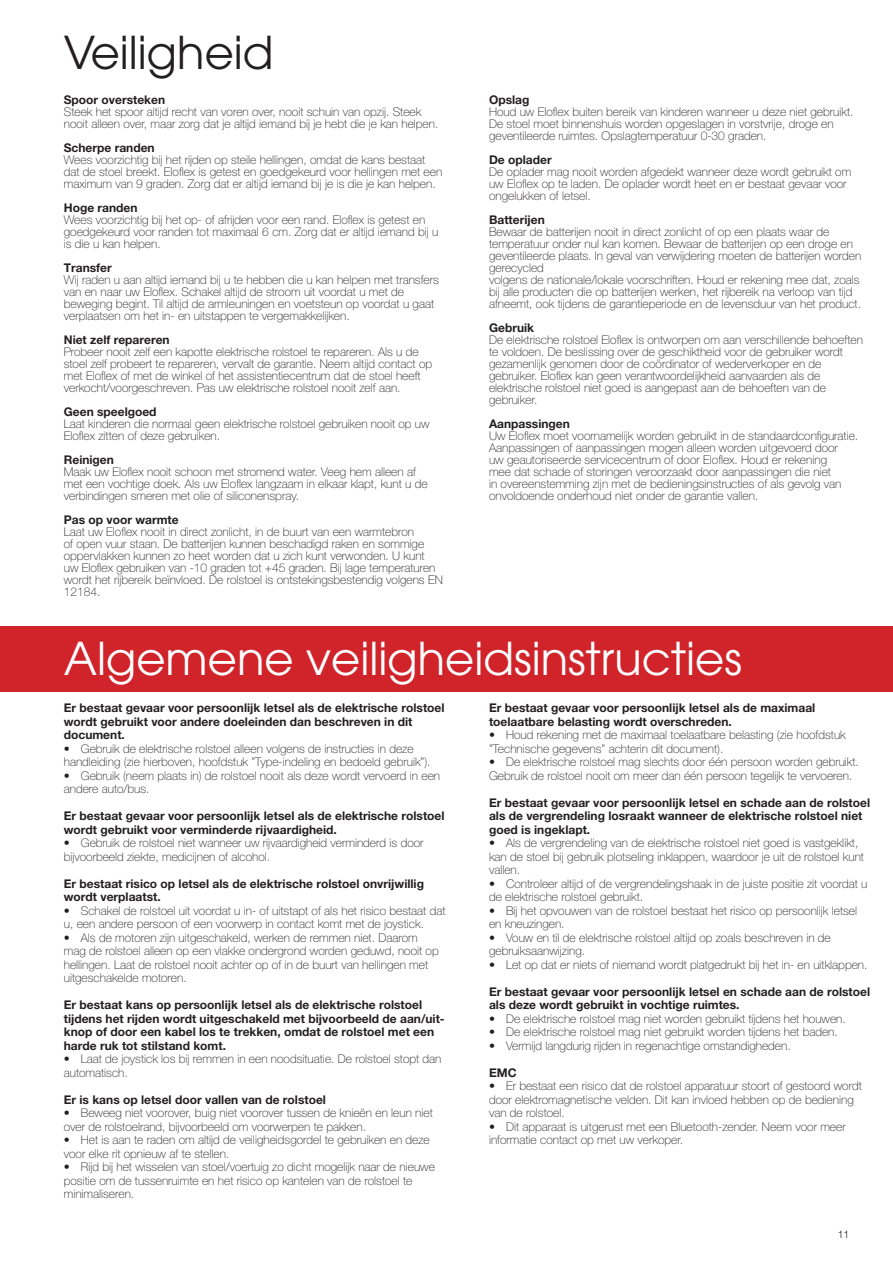
<style>
.page{position:relative;width:893px;height:1263px;background:#fff}
.page>*{position:absolute;margin:0;border:0;box-sizing:border-box;transform-origin:0 0}
.t1{font:45px "ITC Avant Garde Pro";color:#fff}
.t2{font:45px "ITC Avant Garde Pro";color:#231f20}
.Brödtext{font:100 12px/12px "Helvetica Neue LT Pro";color:#231f20}
.Brödtext-2{font:700 12px/13.5px "Helvetica Neue LT Pro";color:#231f20}
.t3{font:300 10.5px "Helvetica Neue";color:#231f20}
</style>
<div class="page">
<div style="left:1px;top:626px;width:892px;height:66px;background:#d1232a"></div>
<p class="t2" style="left:64px;top:24px;width:211px">Veiligheid</p>
<p class="Brödtext-2" style="left:64px;top:93px;width:103px">Spoor oversteken</p>
<p class="Brödtext" style="left:64px;top:106px;width:376px">Steek het spoor altijd recht van voren over, nooit schuin van opzij. Steek nooit alleen over, maar zorg dat je altijd iemand bij je hebt die je kan helpen.</p>
<p class="Brödtext-2" style="left:64px;top:141px;width:92px">Scherpe randen</p>
<p class="Brödtext" style="left:64px;top:154px;width:380px">Wees voorzichtig bij het rijden op steile hellingen, omdat de kans bestaat dat de stoel breekt. Eloflex is getest en goedgekeurd voor hellingen met een maximum van 9 graden. Zorg dat er altijd iemand bij je is die je kan helpen.</p>
<p class="Brödtext-2" style="left:64px;top:201px;width:75px">Hoge randen</p>
<p class="Brödtext" style="left:64px;top:214px;width:376px">Wees voorzichtig bij het op- of afrijden voor een rand. Eloflex is getest en goedgekeurd voor randen tot maximaal 6 cm. Zorg dat er altijd iemand bij u is die u kan helpen.</p>
<p class="Brödtext-2" style="left:64px;top:261px;width:49px">Transfer</p>
<p class="Brödtext" style="left:64px;top:274px;width:377px">Wij raden u aan altijd iemand bij u te hebben die u kan helpen met transfers van en naar uw Eloflex. Schakel altijd de stroom uit voordat u met de beweging begint. Til altijd de armleuningen en voetsteun op voordat u gaat verplaatsen om het in- en uitstappen te vergemakkelijken.</p>
<p class="Brödtext-2" style="left:64px;top:333px;width:107px">Niet zelf repareren</p>
<p class="Brödtext" style="left:64px;top:346px;width:370px">Probeer nooit zelf een kapotte elektrische rolstoel te repareren. Als u de stoel zelf probeert te repareren, vervalt de garantie. Neem altijd contact op met Eloflex of met de winkel of het assistentiecentrum dat de stoel heeft verkocht/voorgeschreven. Pas uw elektrische rolstoel nooit zelf aan.</p>
<p class="Brödtext-2" style="left:64px;top:405px;width:94px">Geen speelgoed</p>
<p class="Brödtext" style="left:64px;top:418px;width:367px">Laat kinderen die normaal geen elektrische rolstoel gebruiken nooit op uw<br>Eloflex zitten of deze gebruiken.</p>
<p class="Brödtext-2" style="left:64px;top:453px;width:52px">Reinigen</p>
<p class="Brödtext" style="left:64px;top:466px;width:365px">Maak uw Eloflex nooit schoon met stromend water. Veeg hem alleen af met een vochtige doek. Als uw Eloflex langzaam in elkaar klapt, kunt u de verbindingen smeren met olie of siliconenspray.</p>
<p class="Brödtext-2" style="left:64px;top:513px;width:116px">Pas op voor warmte</p>
<p class="Brödtext" style="left:64px;top:526px;width:381px">Laat uw Eloflex nooit in direct zonlicht, in de buurt van een warmtebron<br>of open vuur staan. De batterijen kunnen beschadigd raken en sommige oppervlakken kunnen zo heet worden dat u zich kunt verwonden. U kunt<br>uw Eloflex gebruiken van -10 graden tot +45 graden. Bij lage temperaturen wordt het rijbereik beïnvloed. De rolstoel is ontstekingsbestendig volgens EN 12184.</p>
<p class="Brödtext-2" style="left:489px;top:93px;width:42px">Opslag</p>
<p class="Brödtext" style="left:489px;top:106px;width:366px">Houd uw Eloflex buiten bereik van kinderen wanneer u deze niet gebruikt.<br>De stoel moet binnenshuis worden opgeslagen in vorstvrije, droge en geventileerde ruimtes. Opslagtemperatuur 0-30 graden.</p>
<p class="Brödtext-2" style="left:489px;top:153px;width:64px">De oplader</p>
<p class="Brödtext" style="left:489px;top:166px;width:364px">De oplader mag nooit worden afgedekt wanneer deze wordt gebruikt om uw Eloflex op te laden. De oplader wordt heet en er bestaat gevaar voor ongelukken of letsel.</p>
<p class="Brödtext-2" style="left:489px;top:213px;width:57px">Batterijen</p>
<p class="Brödtext" style="left:489px;top:226px;width:374px">Bewaar de batterijen nooit in direct zonlicht of op een plaats waar de temperatuur onder nul kan komen. Bewaar de batterijen op een droge en geventileerde plaats. In geval van verwijdering moeten de batterijen worden gerecycled</p>
<p class="Brödtext" style="left:489px;top:274px;width:374px">volgens de nationale/lokale voorschriften. Houd er rekening mee dat, zoals bij alle producten die op batterijen werken, het rijbereik na verloop van tijd afneemt, ook tijdens de garantieperiode en de levensduur van het product.</p>
<p class="Brödtext-2" style="left:489px;top:321px;width:47px">Gebruik</p>
<p class="Brödtext" style="left:489px;top:334px;width:375px">De elektrische rolstoel Eloflex is ontworpen om aan verschillende behoeften te voldoen. De beslissing over de geschiktheid voor de gebruiker wordt gezamenlijk genomen door de coördinator of wederverkoper en de gebruiker. Eloflex kan geen verantwoordelijkheid aanvaarden als de elektrische rolstoel niet goed is aangepast aan de behoeften van de gebruiker.</p>
<p class="Brödtext-2" style="left:489px;top:417px;width:82px">Aanpassingen</p>
<p class="Brödtext" style="left:489px;top:430px;width:371px">Uw Eloflex moet voornamelijk worden gebruikt in de standaardconfiguratie.<br>Aanpassingen of aanpassingen mogen alleen worden uitgevoerd door<br>uw geautoriseerde servicecentrum of door Eloflex. Houd er rekening<br>mee dat schade of storingen veroorzaakt door aanpassingen die niet<br>in overeenstemming zijn met de bedieningsinstructies of als gevolg van onvoldoende onderhoud niet onder de garantie vallen.</p>
<p class="t1" style="left:64px;top:630px;width:680px">Algemene veiligheidsinstructies</p>
<p class="Brödtext-2" style="left:64px;top:701px;width:382px">Er bestaat gevaar voor persoonlijk letsel als de elektrische rolstoel wordt gebruikt voor andere doeleinden dan beschreven in dit document.</p>
<p class="Brödtext" style="left:64px;top:742px;width:368px;line-height:13.5px">• Gebruik de elektrische rolstoel alleen volgens de instructies in deze handleiding (zie hierboven, hoofdstuk ”Type-indeling en bedoeld gebruik”).</p>
<p class="Brödtext" style="left:64px;top:769px;width:378px;line-height:13.5px">• Gebruik (neem plaats in) de rolstoel nooit als deze wordt vervoerd in een andere auto/bus.</p>
<p class="Brödtext-2" style="left:64px;top:809px;width:382px">Er bestaat gevaar voor persoonlijk letsel als de elektrische rolstoel wordt gebruikt voor verminderde rijvaardigheid.</p>
<p class="Brödtext" style="left:64px;top:836px;width:361px;line-height:13.5px">• Gebruik de rolstoel niet wanneer uw rijvaardigheid verminderd is door bijvoorbeeld ziekte, medicijnen of alcohol.</p>
<p class="Brödtext-2" style="left:64px;top:876px;width:362px">Er bestaat risico op letsel als de elektrische rolstoel onvrijwillig wordt verplaatst.</p>
<p class="Brödtext" style="left:64px;top:904px;width:383px;line-height:13.5px">• Schakel de rolstoel uit voordat u in- of uitstapt of als het risico bestaat dat u, een andere persoon of een voorwerp in contact komt met de joystick.</p>
<p class="Brödtext" style="left:64px;top:931px;width:376px;line-height:13.5px">• Als de motoren zijn uitgeschakeld, werken de remmen niet. Daarom mag de rolstoel alleen op een vlakke ondergrond worden geduwd, nooit op hellingen. Laat de rolstoel nooit achter op of in de buurt van hellingen met uitgeschakelde motoren.</p>
<p class="Brödtext-2" style="left:64px;top:998px;width:383px">Er bestaat kans op persoonlijk letsel als de elektrische rolstoel tijdens het rijden wordt uitgeschakeld met bijvoorbeeld de aan/uit&shy;knop of door een kabel los te trekken, omdat de rolstoel met een harde ruk tot stilstand komt.</p>
<p class="Brödtext" style="left:64px;top:1052px;width:379px;line-height:13.5px">• Laat de joystick los bij remmen in een noodsituatie. De rolstoel stopt dan automatisch.</p>
<p class="Brödtext-2" style="left:64px;top:1092px;width:264px">Er is kans op letsel door vallen van de rolstoel</p>
<p class="Brödtext" style="left:64px;top:1106px;width:371px;line-height:13.5px">• Beweeg niet voorover, buig niet voorover tussen de knieën en leun niet over de rolstoelrand, bijvoorbeeld om voorwerpen te pakken.</p>
<p class="Brödtext" style="left:64px;top:1133px;width:368px;line-height:13.5px">• Het is aan te raden om altijd de veiligheidsgordel te gebruiken en deze voor elke rit opnieuw af te stellen.</p>
<p class="Brödtext" style="left:64px;top:1160px;width:373px;line-height:13.5px">• Rijd bij het wisselen van stoel/voertuig zo dicht mogelijk naar de nieuwe positie om de tussenruimte en het risico op kantelen van de rolstoel te minimaliseren.</p>
<p class="Brödtext-2" style="left:489px;top:701px;width:328px">Er bestaat gevaar voor persoonlijk letsel als de maximaal toelaatbare belasting wordt overschreden.</p>
<p class="Brödtext" style="left:489px;top:728px;width:358px;line-height:13.5px">• Houd rekening met de maximaal toelaatbare belasting (zie hoofdstuk ”Technische gegevens” achterin dit document).</p>
<p class="Brödtext" style="left:489px;top:755px;width:371px;line-height:13.5px">• De elektrische rolstoel mag slechts door één persoon worden gebruikt.<br>Gebruik de rolstoel nooit om meer dan één persoon tegelijk te vervoeren.</p>
<p class="Brödtext-2" style="left:489px;top:795px;width:383px">Er bestaat gevaar voor persoonlijk letsel en schade aan de rolstoel als de vergrendeling losraakt wanneer de elektrische rolstoel niet goed is ingeklapt.</p>
<p class="Brödtext" style="left:489px;top:836px;width:377px;line-height:13.5px">• Als de vergrendeling van de elektrische rolstoel niet goed is vastgeklikt, kan de stoel bij gebruik plotseling inklappen, waardoor je uit de rolstoel kunt vallen.</p>
<p class="Brödtext" style="left:489px;top:877px;width:380px;line-height:13.5px">• Controleer altijd of de vergrendelingshaak in de juiste positie zit voordat u de elektrische rolstoel gebruikt.</p>
<p class="Brödtext" style="left:489px;top:904px;width:370px;line-height:13.5px">• Bij het opvouwen van de rolstoel bestaat het risico op persoonlijk letsel en kneuzingen.</p>
<p class="Brödtext" style="left:489px;top:931px;width:343px;line-height:13.5px">• Vouw en til de elektrische rolstoel altijd op zoals beschreven in de gebruiksaanwijzing.</p>
<p class="Brödtext" style="left:489px;top:958px;width:380px">• Let op dat er niets of niemand wordt platgedrukt bij het in- en uitklappen.</p>
<p class="Brödtext-2" style="left:489px;top:984px;width:383px">Er bestaat gevaar voor persoonlijk letsel en schade aan de rolstoel als deze wordt gebruikt in vochtige ruimtes.</p>
<p class="Brödtext" style="left:489px;top:1012px;width:358px">• De elektrische rolstoel mag niet worden gebruikt tijdens het houwen.</p>
<p class="Brödtext" style="left:489px;top:1026px;width:350px">• De elektrische rolstoel mag niet gebruikt worden tijdens het baden.</p>
<p class="Brödtext" style="left:489px;top:1039px;width:303px">• Vermijd langdurig rijden in regenachtige omstandigheden.</p>
<p class="Brödtext-2" style="left:489px;top:1065px;width:29px">EMC</p>
<p class="Brödtext" style="left:489px;top:1079px;width:374px;line-height:13.5px">• Er bestaat een risico dat de rolstoel apparatuur stoort of gestoord wordt door elektromagnetische velden. Dit kan invloed hebben op de bediening van de rolstoel.</p>
<p class="Brödtext" style="left:489px;top:1120px;width:358px;line-height:13.5px">• Dit apparaat is uitgerust met een Bluetooth-zender. Neem voor meer informatie contact op met uw verkoper.</p>
<p class="t3" style="left:838px;top:1226px;width:13px">11</p>
</div>
